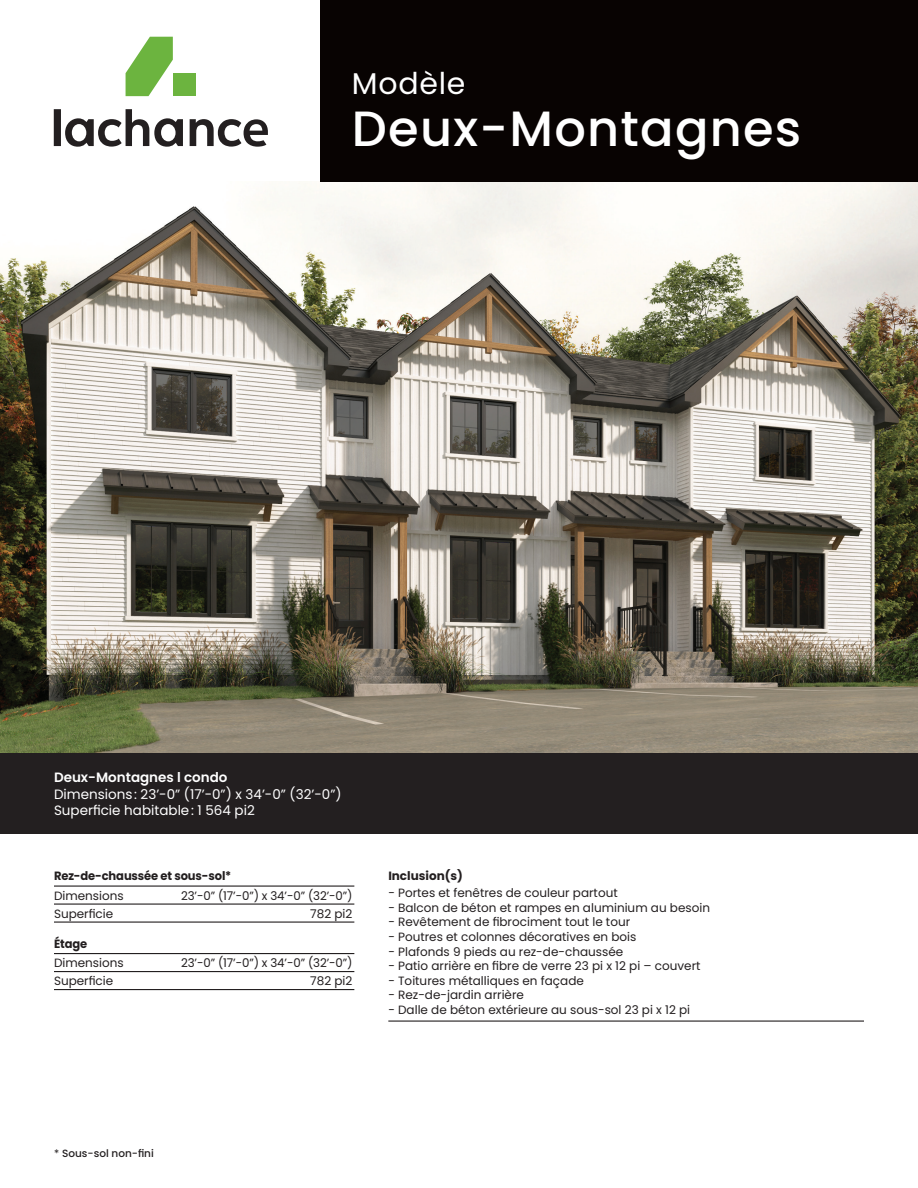
<style>
.page{position:relative;width:918px;height:1188px;background:#fff}
.page>*{position:absolute;margin:0;border:0;box-sizing:border-box;transform-origin:0 0}
.t1{font:500 49.5px "Poppins";letter-spacing:.025em;color:#fff}
.t2{font:30px "Poppins";letter-spacing:.025em;color:#fff}
.t3{font:13.5px/16.5px "Poppins";color:#fff}
.t4{font:600 13.5px "Poppins";color:#fff}
.t5{font:12px "Poppins";color:#231f20}
.t6{font:700 12px "Poppins";letter-spacing:-.01em;color:#231f20;scale:.96 1}
.t7{font:700 12px "Poppins";letter-spacing:-.01em;color:#231f20}
.t8{font:500 10.5px "Poppins";color:#231f20}
.s1{font-weight:400}
</style>
<div class="page">
<svg style="left:126px;top:37px;width:47px;height:59px"></svg>
<div style="left:173px;top:73px;width:23px;height:23px;background:#6cb43f"></div>
<svg style="left:65px;top:109px;width:118px;height:38px"></svg>
<div style="left:54px;top:109px;width:7px;height:37px;background:#231f20"></div>
<svg style="left:190px;top:119px;width:78px;height:28px"></svg>
<img style="left:0;top:182px;width:918px;height:571px">
<div style="left:321px;top:0;width:597px;height:182px;background:#080302"></div>
<div style="left:0;top:753px;width:918px;height:81px;background:#231f20"></div>
<hr style="left:388px;top:1021px;width:476px;height:1px;background:#231f20">
<hr style="left:54px;top:886px;width:300px;height:1px;background:#231f20">
<hr style="left:54px;top:904px;width:300px;height:1px;background:#231f20">
<hr style="left:54px;top:922px;width:300px;height:1px;background:#231f20">
<hr style="left:54px;top:953px;width:300px;height:1px;background:#231f20">
<hr style="left:54px;top:971px;width:300px;height:1px;background:#231f20">
<hr style="left:54px;top:989px;width:300px;height:1px;background:#231f20">
<h2 class="t2" style="left:352px;top:66px;width:115px">Modèle</h2>
<h1 class="t1" style="left:352px;top:100px;width:451px">Deux-Montagnes</h1>
<p class="t4" style="left:54px;top:770px;width:175px">Deux-Montagnes l condo</p>
<p class="t3" style="left:54px;top:786px;width:289px">Dimensions: 23’-0” (17’-0”) x 34’-0” (32’-0”)<br>Superficie habitable: 1 564 pi2</p>
<p class="t6" style="left:54px;top:869px;width:186px">Rez-de-chaussée et sous-sol*</p>
<p class="t5" style="left:54px;top:888px;width:71px">Dimensions</p>
<p class="t5" style="left:181px;top:888px;width:173px">23’-0” (17’-0”) x 34’-0” (32’-0”)</p>
<p class="t5" style="left:54px;top:906px;width:61px">Superficie</p>
<p class="t5" style="left:310px;top:906px;width:44px">782 pi2</p>
<p class="t6" style="left:54px;top:936px;width:36px">Étage</p>
<p class="t5" style="left:54px;top:956px;width:71px">Dimensions</p>
<p class="t5" style="left:181px;top:956px;width:173px">23’-0” (17’-0”) x 34’-0” (32’-0”)</p>
<p class="t5" style="left:54px;top:974px;width:61px">Superficie</p>
<p class="t5" style="left:310px;top:974px;width:44px">782 pi2</p>
<p class="t7" style="left:388px;top:869px;width:76px">Inclusion(s)</p>
<p class="t5" style="left:388px;top:886px;width:231px">- Portes et fenêtres de couleur partout</p>
<p class="t5" style="left:388px;top:901px;width:323px">- Balcon de béton et rampes en aluminium au besoin</p>
<p class="t5" style="left:388px;top:915px;width:243px">- Revêtement de fibrociment tout le tour</p>
<p class="t5" style="left:388px;top:930px;width:250px">- Poutres et colonnes décoratives en bois</p>
<p class="t5" style="left:388px;top:944px;width:236px">- Plafonds 9 pieds au rez-de-chaussée</p>
<p class="t5" style="left:388px;top:959px;width:314px">- Patio arrière en fibre de verre 23 pi x 12 pi – couvert</p>
<p class="t5" style="left:388px;top:973px;width:197px">- Toitures métalliques en façade</p>
<p class="t5" style="left:388px;top:988px;width:137px">- Rez-de-jardin arrière</p>
<p class="t5" style="left:388px;top:1003px;width:303px">- Dalle de béton extérieure au sous-sol 23 pi x 12 pi</p>
<p class="t8" style="left:54px;top:1147px;width:101px"><span class="s1">*</span> Sous-sol non-fini</p>
</div>
